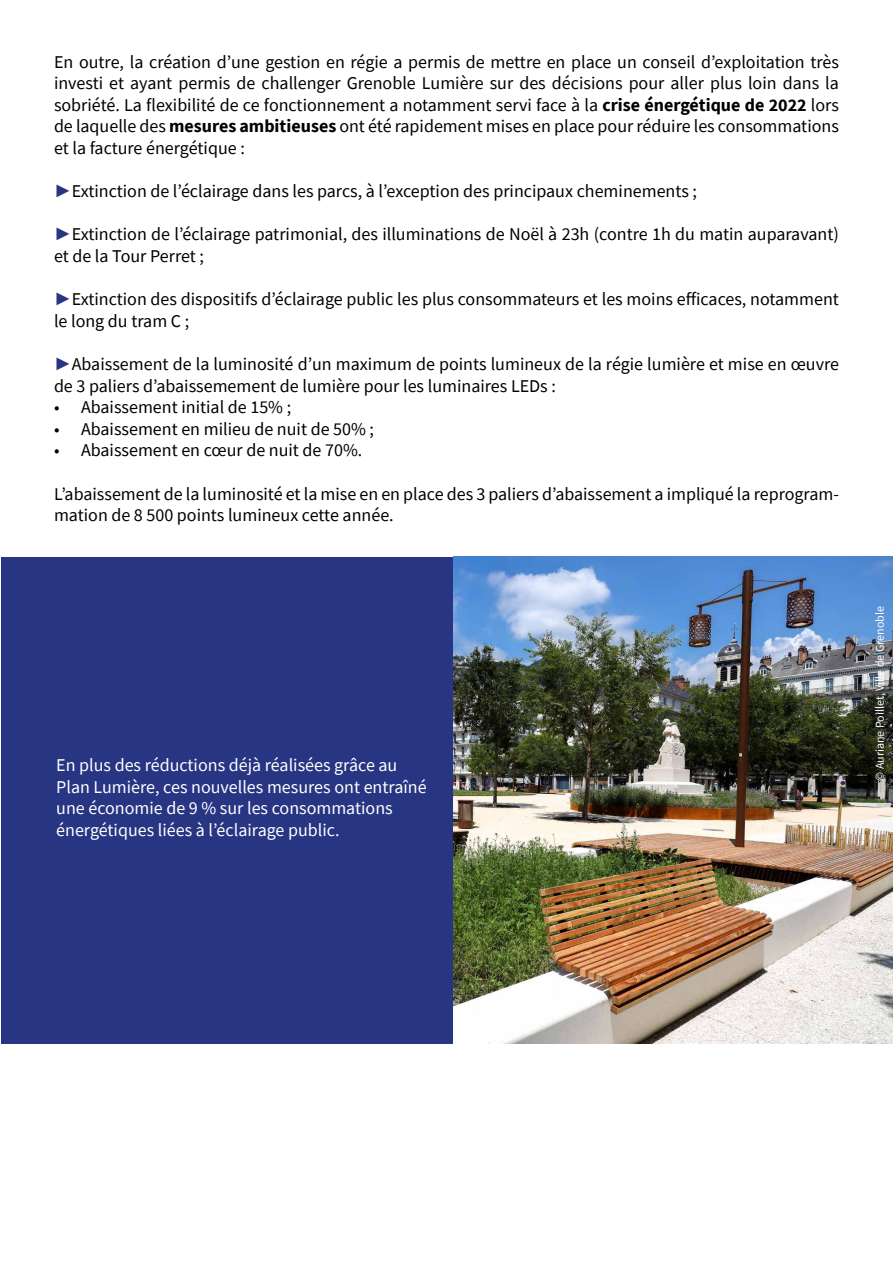
<style>
.page{position:relative;width:893px;height:1263px;background:#fff}
.page>*{position:absolute;margin:0;border:0;box-sizing:border-box;transform-origin:0 0}
.t1{font:18px/21.6px "Source Sans Pro";color:#000}
.t2{font:18px/21.6px "Source Sans Pro";color:#fff}
.t3{font:12px "Source Sans Pro";color:#fff}
.s1{font-weight:700}
.s2{font-family:"Arial";font-weight:900;color:#283583}
</style>
<div class="page">
<div style="left:1px;top:557px;width:892px;height:487px;background:#283583"></div>
<img style="left:454px;top:557px;width:439px;height:487px">
<p class="t1" style="left:54px;top:51px;width:787px;text-align:justify">En outre, la création d’une gestion en régie a permis de mettre en place un conseil d’exploitation très investi et ayant permis de challenger Grenoble Lumière sur des décisions pour aller plus loin dans la sobriété. La flexibilité de ce fonctionnement a notamment servi face à la <span class="s1">crise énergétique de 2022</span> lors de laquelle des <span class="s1">mesures ambitieuses</span> ont été rapidement mises en place pour réduire les consommations et la facture énergétique :</p>
<p class="t1" style="left:54px;top:180px;width:644px"><span class="s2">►</span>Extinction de l’éclairage dans les parcs, à l’exception des principaux cheminements ;</p>
<p class="t1" style="left:54px;top:223px;width:786px"><span class="s2">►</span>Extinction de l’éclairage patrimonial, des illuminations de Noël à 23h (contre 1h du matin auparavant) et de la Tour Perret ;</p>
<p class="t1" style="left:54px;top:288px;width:786px"><span class="s2">►</span>Extinction des dispositifs d’éclairage public les plus consommateurs et les moins efficaces, notamment le long du tram C ;</p>
<p class="t1" style="left:54px;top:353px;width:787px"><span class="s2">►</span>Abaissement de la luminosité d’un maximum de points lumineux de la régie lumière et mise en œuvre de 3 paliers d’abaissemement de lumière pour les luminaires LEDs :</p>
<p class="t1" style="left:54px;top:396px;width:239px">• Abaissement initial de 15% ;</p>
<p class="t1" style="left:54px;top:418px;width:322px">• Abaissement en milieu de nuit de 50% ;</p>
<p class="t1" style="left:54px;top:439px;width:310px">• Abaissement en cœur de nuit de 70%.</p>
<p class="t1" style="left:54px;top:483px;width:786px">L’abaissement de la luminosité et la mise en en place des 3 paliers d’abaissement a impliqué la reprogram&shy;mation de 8 500 points lumineux cette année.</p>
<p class="t2" style="left:56px;top:754px;width:372px">En plus des réductions déjà réalisées grâce au Plan Lumière, ces nouvelles mesures ont entraîné une économie de 9 % sur les consommations énergétiques liées à l’éclairage public.</p>
<p class="t3" style="left:872px;top:781px;width:176px;rotate:-90deg">© Auriane Poillet, Ville de Grenoble</p>
</div>
